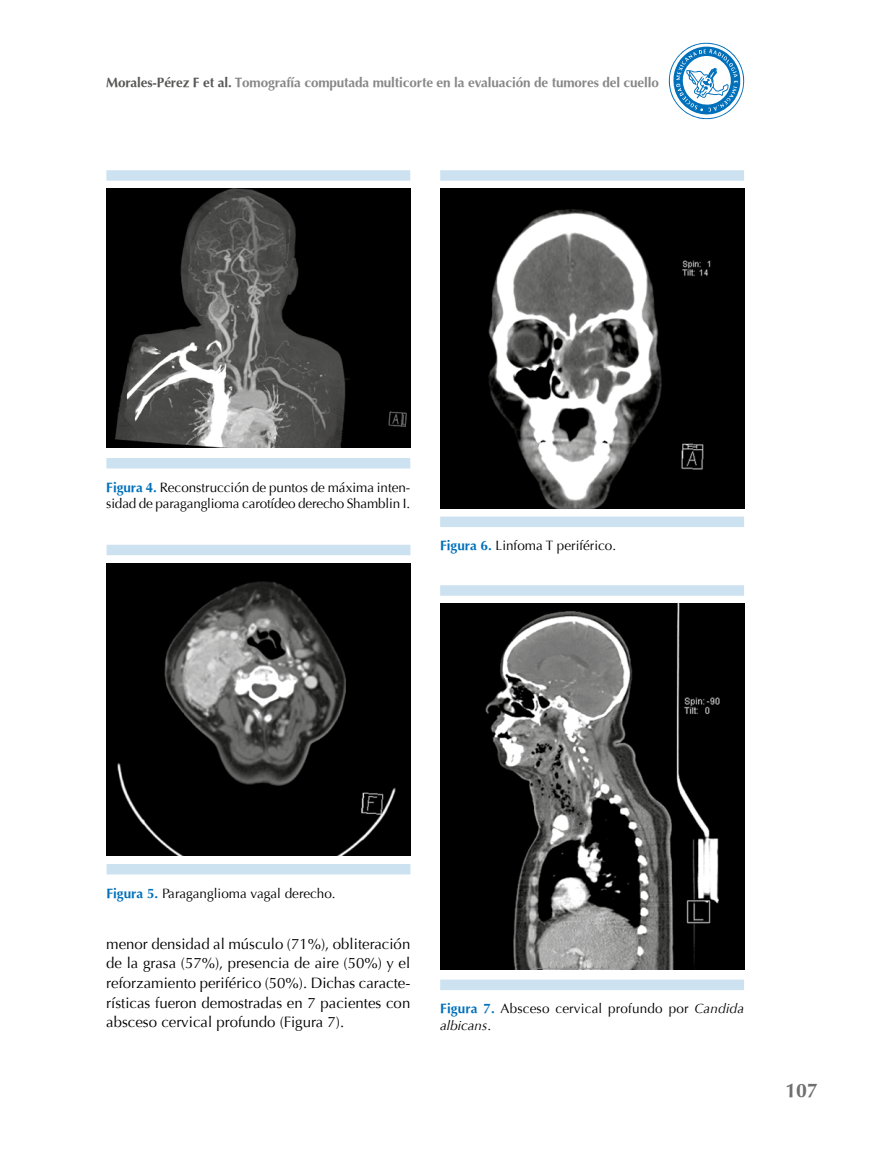
<style>
.page{position:relative;width:893px;height:1149px;background:#fff}
.page>*{position:absolute;margin:0;border:0;box-sizing:border-box;transform-origin:0 0}
.t1{font:700 19.5px "Optima";color:#706f6f}
.t2{font:15px/19.5px "Optima";color:#000;text-align:justify}
.t3{font:13.5px/16.5px "Optima";color:#000}
.t4{font:700 13.5px "Optima";letter-spacing:-.01em;color:#878787}
.s1{color:#575756}
.s2{font-weight:700;color:#0070ba}
.s3{font-style:italic}
</style>
<div class="page">
<svg style="left:669px;top:43px;width:75px;height:76px"></svg>
<img style="left:106px;top:188px;width:304px;height:259px">
<img style="left:107px;top:563px;width:304px;height:292px">
<img style="left:440px;top:188px;width:304px;height:320px">
<img style="left:440px;top:603px;width:304px;height:366px">
<div style="left:106px;top:458px;width:304px;height:10px;background:#cde2f1"></div>
<div style="left:440px;top:516px;width:304px;height:11px;background:#cde2f1"></div>
<div style="left:107px;top:863px;width:303px;height:11px;background:#cde2f1"></div>
<div style="left:440px;top:979px;width:304px;height:10px;background:#cde2f1"></div>
<div style="left:106px;top:170px;width:304px;height:11px;background:#cde2f1"></div>
<div style="left:440px;top:170px;width:304px;height:11px;background:#cde2f1"></div>
<div style="left:107px;top:544px;width:303px;height:11px;background:#cde2f1"></div>
<div style="left:440px;top:585px;width:304px;height:10px;background:#cde2f1"></div>
<p class="t4" style="left:106px;top:75px;width:554px"><span class="s1">Morales-Pérez F et al.</span> Tomografía computada multicorte en la evaluación de tumores del cuello</p>
<p class="t3" style="left:106px;top:479px;width:306px"><span class="s2">Figura 4.</span> Reconstrucción de puntos de máxima inten&shy;sidad de paraganglioma carotídeo derecho Shamblin I.</p>
<p class="t3" style="left:440px;top:537px;width:178px"><span class="s2">Figura 6.</span> Linfoma T periférico.</p>
<p class="t3" style="left:106px;top:884px;width:231px"><span class="s2">Figura 5.</span> Paraganglioma vagal derecho.</p>
<p class="t2" style="left:106px;top:934px;width:306px">menor densidad al músculo (71%), obliteración de la grasa (57%), presencia de aire (50%) y el reforzamiento periférico (50%). Dichas caracte&shy;rísticas fueron demostradas en 7 pacientes con absceso cervical profundo (Figura 7).</p>
<p class="t3" style="left:440px;top:1000px;width:306px"><span class="s2">Figura 7.</span> Absceso cervical profundo por <span class="s3">Candida albicans</span>.</p>
<h1 class="t1" style="left:785px;top:1079px;width:34px">107</h1>
</div>
